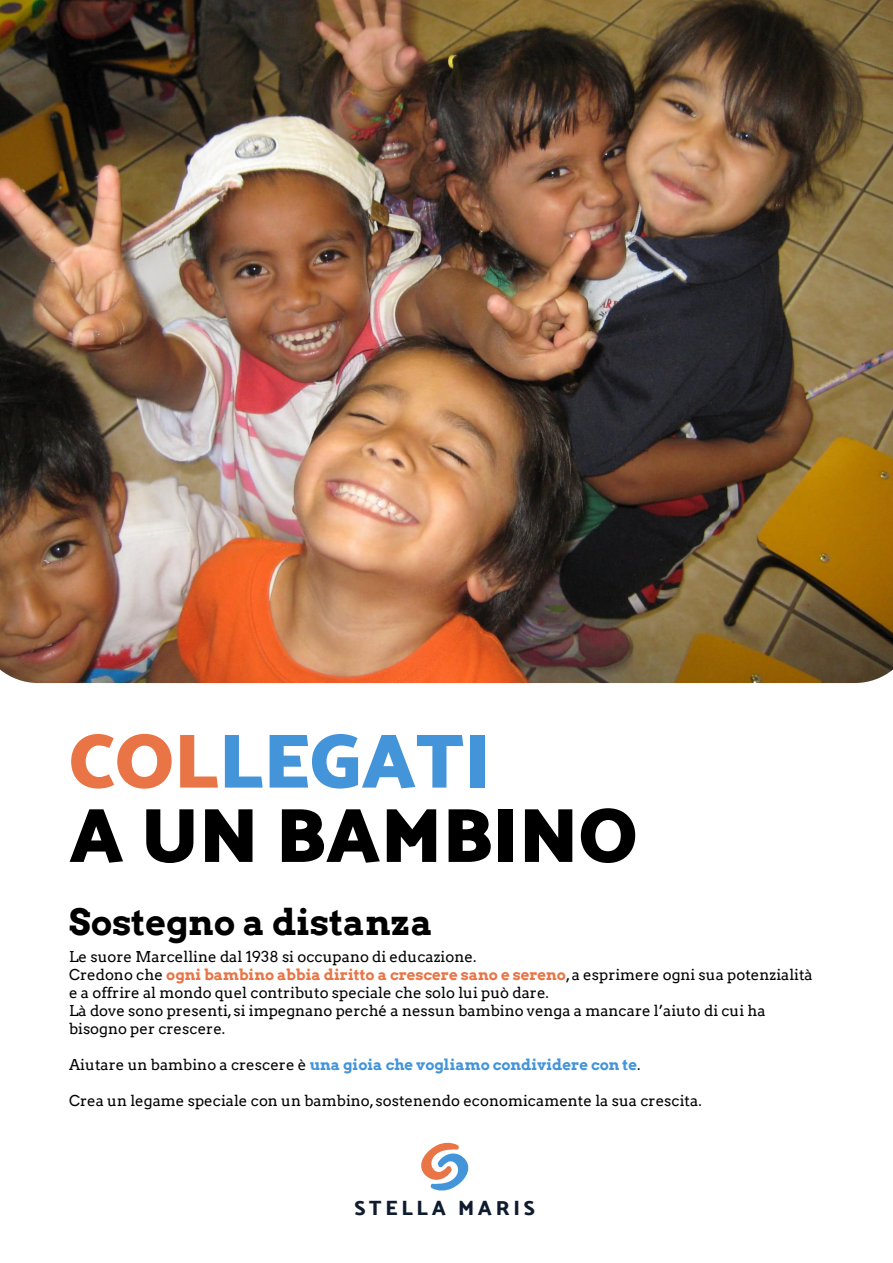
<style>
.page{position:relative;width:893px;height:1263px;background:#fff}
.page>*{position:absolute;margin:0;border:0;box-sizing:border-box;transform-origin:0 0}
.t1{font:77.4px/74.4px "Mosk Ultra Bold 900";color:#000}
.t2{font:700 35.55px "Arvo";color:#000}
.t3{font:20.7px "Mosk Extra Bold 800";letter-spacing:.18em;color:#0f1c30}
.t4{font:15px/18px "Arvo";color:#000}
.t5{font:700 15px "Arvo";color:#4394d9}
.s1{color:#e97445}
.s2{color:#4394d9}
.s3{font-weight:700;color:#e97445}
.s4{font-weight:400;color:#000}
</style>
<div class="page">
<svg style="left:421px;top:1142px;width:48px;height:49px"></svg>
<img style="left:0;top:0;width:893px;height:683px">
<h1 class="t1" style="left:69px;top:723px;width:570px"><span class="s1">COL</span><span class="s2">LEGATI<br></span>A UN BAMBINO</h1>
<h2 class="t2" style="left:69px;top:900px;width:365px">Sostegno a distanza</h2>
<p class="t4" style="left:69px;top:947px;width:745px">Le suore Marcelline dal 1938 si occupano di educazione.<br>Credono che <span class="s3">ogni bambino abbia diritto a crescere sano e sereno</span>, a esprimere ogni sua potenzialità e a offrire al mondo quel contributo speciale che solo lui può dare.<br>Là dove sono presenti, si impegnano perché a nessun bambino venga a mancare l’aiuto di cui ha bisogno per crescere.</p>
<p class="t5" style="left:69px;top:1055px;width:573px"><span class="s4">Aiutare un bambino a crescere è</span> una gioia che vogliamo condividere con te<span class="s4">.</span></p>
<p class="t4" style="left:69px;top:1091px;width:634px">Crea un legame speciale con un bambino, sostenendo economicamente la sua crescita.</p>
<h3 class="t3" style="left:354px;top:1195px;width:182px">STELLA MARIS</h3>
</div>
